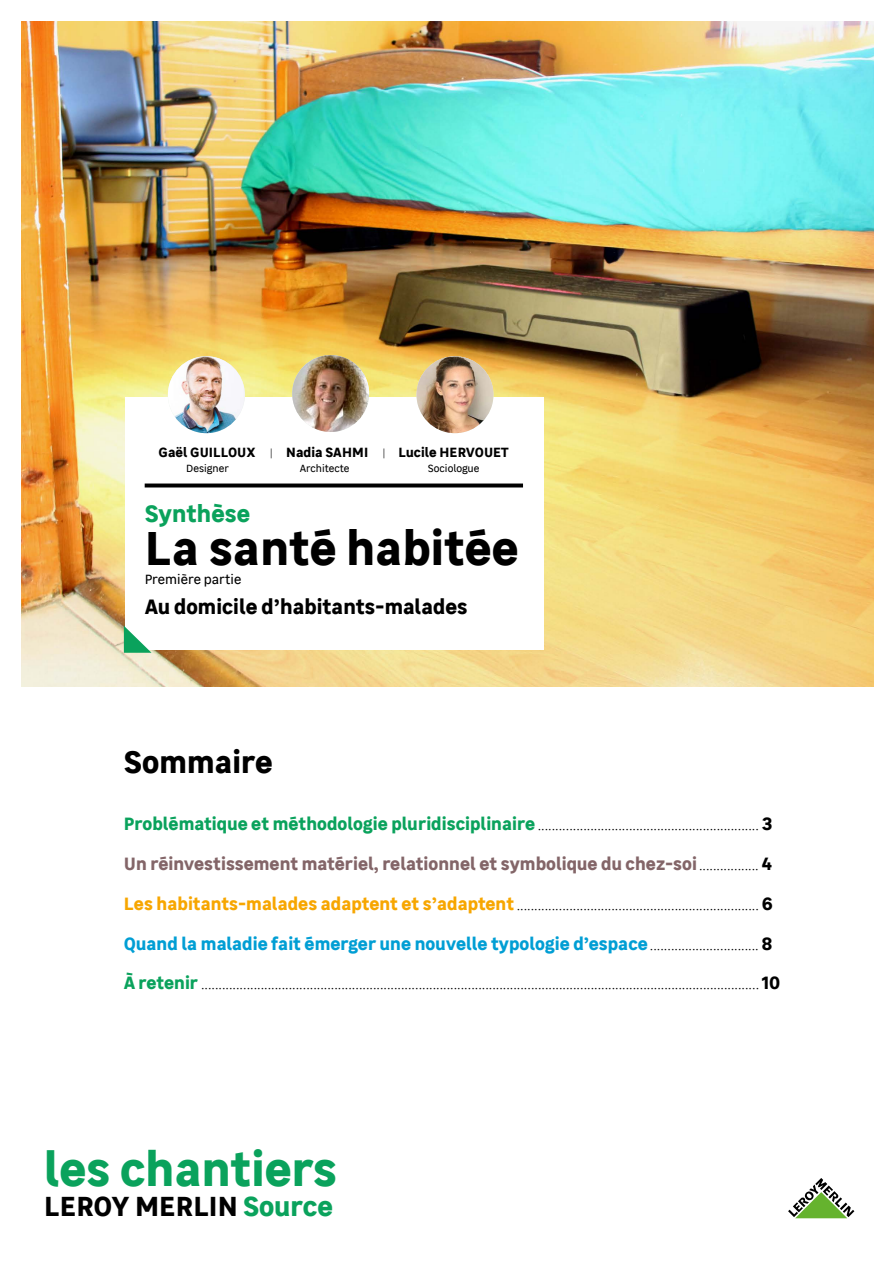
<style>
.page{position:relative;width:893px;height:1263px;background:#fff}
.page>*{position:absolute;margin:0;border:0;box-sizing:border-box;transform-origin:0 0}
.t1{font:700 48.3px "Leroy Merlin Sans";color:#0aa25c}
.t2{font:700 48px "Leroy Merlin Sans";letter-spacing:.005em;color:#000}
.t3{font:700 31.5px "Leroy Merlin Sans";color:#000}
.t4{font:700 27.9px "Leroy Merlin Sans";letter-spacing:-.005em;color:#000}
.t5{font:700 24px "Leroy Merlin Sans";color:#0aa25c}
.t6{font:700 21px "Leroy Merlin Sans";color:#000}
.t7{font:300 18px "Leroy Merlin Sans";color:#000}
.t8{font:700 18px "Leroy Merlin Sans";color:#009ed4}
.t9{font:700 18px "Leroy Merlin Sans";color:#836568}
.t10{font:700 13.5px "Leroy Merlin Sans";color:#000}
.t11{font:13.5px "Leroy Merlin Sans";color:#000}
.t12{font:10.5px "Leroy Merlin Sans";color:#000}
.s1{font-weight:300;font-size:9.9px}
.s2{font-weight:700;color:#0aa25c}
.s3{font-weight:700}
.s4{font-weight:300;color:#000}
.s5{color:#000}
.s6{font-weight:700;color:#f7a600}
.s7{color:#0aa25c}
</style>
<div class="page">
<svg style="left:788px;top:1178px;width:66px;height:40px"></svg>
<img style="left:21px;top:21px;width:853px;height:666px">
<div style="left:126px;top:397px;width:418px;height:253px;background:#fff"></div>
<svg style="left:124px;top:626px;width:28px;height:27px"></svg>
<svg style="left:145px;top:483px;width:378px;height:4px;background:#212121"></svg>
<img style="left:416px;top:356px;width:77px;height:77px;border-radius:38px">
<img style="left:168px;top:356px;width:77px;height:77px;border-radius:38px">
<img style="left:292px;top:355px;width:77px;height:77px;border-radius:38px">
<p class="t10" style="left:159px;top:441px;width:98px">Gaël GUILLOUX</p>
<p class="t10" style="left:270px;top:441px;width:241px"><span class="s1">|</span> Nadia SAHMI <span class="s1">|</span> Lucile HERVOUET</p>
<p class="t12" style="left:186px;top:460px;width:44px">Designer</p>
<p class="t12" style="left:300px;top:460px;width:51px">Architecte</p>
<p class="t12" style="left:428px;top:460px;width:53px">Sociologue</p>
<h3 class="t5" style="left:145px;top:495px;width:107px">Synthèse</h3>
<h2 class="t2" style="left:145px;top:511px;width:376px">La santé habitée</h2>
<p class="t11" style="left:145px;top:569px;width:98px">Première partie</p>
<p class="t6" style="left:145px;top:591px;width:324px">Au domicile d’habitants-malades</p>
<h3 class="t3" style="left:124px;top:737px;width:150px">Sommaire</h3>
<p class="t7" style="left:124px;top:812px;width:650px"><span class="s2">Problématique et méthodologie pluridisciplinaire</span> ............................................................... <span class="s3">3</span></p>
<p class="t9" style="left:124px;top:850px;width:650px">Un réinvestissement matériel, relationnel et symbolique du chez-soi<span class="s4">.................</span> <span class="s5">4</span></p>
<p class="t7" style="left:124px;top:891px;width:650px"><span class="s6">Les habitants-malades adaptent et s’adaptent</span> ..................................................................... <span class="s3">6</span></p>
<p class="t8" style="left:124px;top:929px;width:650px">Quand la maladie fait émerger une nouvelle typologie d’espace<span class="s4">...............................</span> <span class="s5">8</span></p>
<p class="t7" style="left:124px;top:971px;width:658px"><span class="s2">À retenir</span> ............................................................................................................................................................... <span class="s3">10</span></p>
<h1 class="t1" style="left:44px;top:1131px;width:295px">les chantiers</h1>
<h3 class="t4" style="left:44px;top:1184px;width:291px">LEROY MERLIN <span class="s7">Source</span></h3>
</div>
